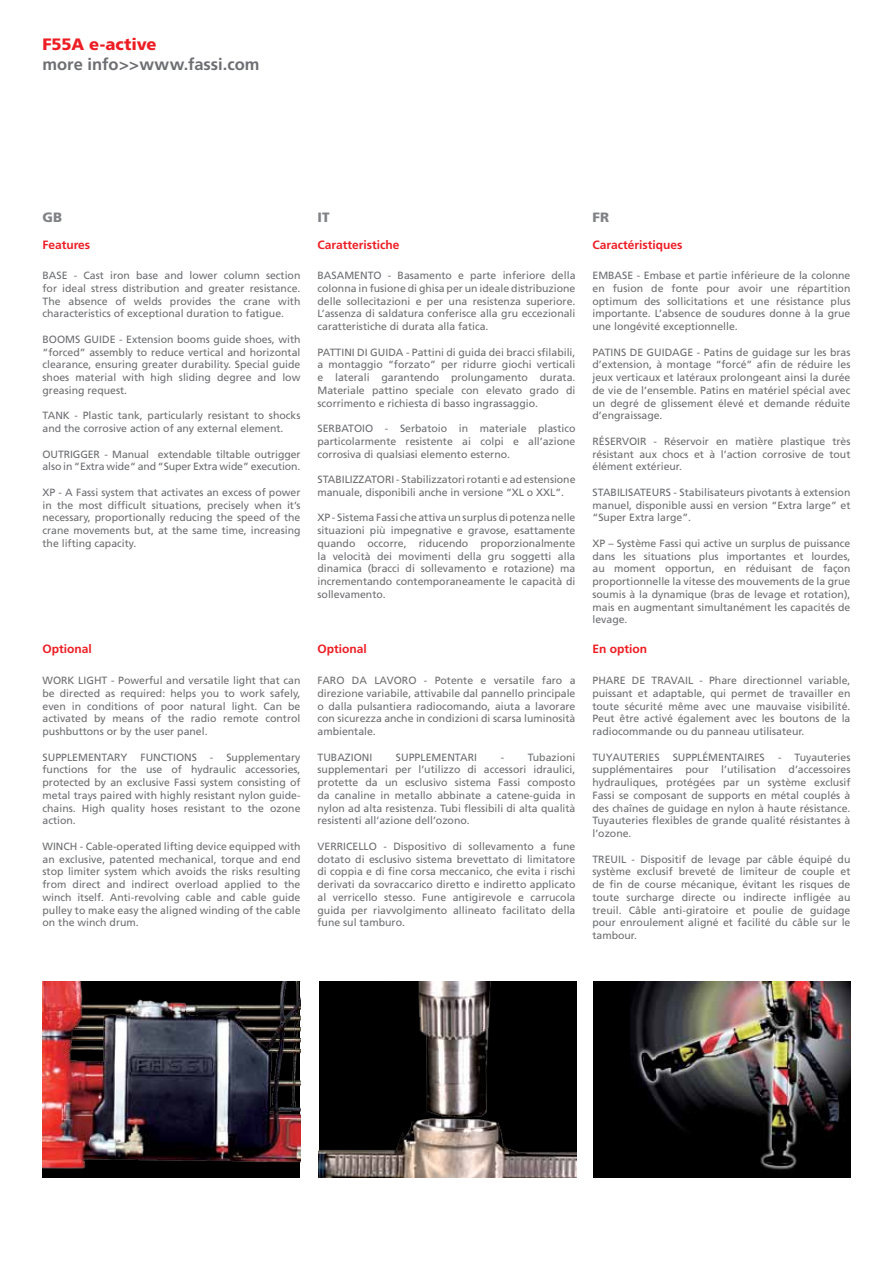
<style>
.page{position:relative;width:893px;height:1263px;background:#fff}
.page>*{position:absolute;margin:0;border:0;box-sizing:border-box;transform-origin:0 0}
.t1{font:700 16.5px "Frutiger";color:#6d6e71}
.t2{font:900 16.5px "Frutiger";letter-spacing:-.01em;color:#ed1d24}
.t3{font:900 13.5px "Frutiger";color:#808285}
.t4{font:700 12px "Frutiger";color:#ed1d24}
.t5{font:10.5px/12.8px "Frutiger";color:#6d6e71;text-align:justify}
</style>
<div class="page">
<img style="left:319px;top:981px;width:257px;height:197px">
<img style="left:43px;top:981px;width:257px;height:197px">
<div style="left:593px;top:981px;width:257px;height:197px;background:#000"></div>
<img style="left:630px;top:981px;width:220px;height:189px">
<h1 class="t2" style="left:43px;top:35px;width:116px">F55A e-active</h1>
<h1 class="t1" style="left:43px;top:55px;width:218px">more info&gt;&gt;www.fassi.com</h1>
<p class="t3" style="left:43px;top:209px;width:21px">GB</p>
<p class="t4" style="left:43px;top:238px;width:49px">Features</p>
<p class="t5" style="left:43px;top:269px;width:7px">BASE</p>
<p class="t5" style="left:43px;top:269px;width:259px;text-indent:31px">- Cast iron base and lower column section for ideal stress distribution and greater resistance.<br>The absence of welds provides the crane with characteristics of exceptional duration to fatigue.</p>
<p class="t5" style="left:43px;top:333px;width:9px">BOOMS</p>
<p class="t5" style="left:84px;top:333px;width:8px">GUIDE</p>
<p class="t5" style="left:43px;top:333px;width:259px;text-indent:77px">- Extension booms guide shoes, with “forced” assembly to reduce vertical and horizontal clearance, ensuring greater durability. Special guide shoes material with high sliding degree and low greasing request.</p>
<p class="t5" style="left:43px;top:409px;width:8px">TANK</p>
<p class="t5" style="left:43px;top:409px;width:259px;text-indent:32px">- Plastic tank, particularly resistant to shocks and the corrosive action of any external element.</p>
<p class="t5" style="left:43px;top:448px;width:8px">OUT</p>
<p class="t5" style="left:64px;top:448px;width:13px">RIGGE</p>
<p class="t5" style="left:43px;top:448px;width:259px;text-align:right">R - Manual extendable tiltable outrigger<br>also in “Extra wide“ and “Super Extra wide” execution.</p>
<p class="t5" style="left:43px;top:486px;width:259px">XP - A Fassi system that activates an excess of power in the most difficult situations, precisely when it’s necessary, proportionally reducing the speed of the crane movements but, at the same time, increasing the lifting capacity.</p>
<p class="t3" style="left:317px;top:209px;width:14px">IT</p>
<p class="t4" style="left:317px;top:238px;width:84px">Caratteristiche</p>
<p class="t5" style="left:317px;top:269px;width:8px">BASAMENTO</p>
<p class="t5" style="left:317px;top:269px;width:259px;text-indent:70px">- Basamento e parte inferiore della colonna in fusione di ghisa per un ideale distribuzione delle sollecitazioni e per una resistenza superiore.<br>L’assenza di saldatura conferisce alla gru eccezionali caratteristiche di durata alla fatica.</p>
<p class="t5" style="left:317px;top:346px;width:12px">PATTINI</p>
<p class="t5" style="left:357px;top:346px;width:21px">DI GUIDA</p>
<p class="t5" style="left:317px;top:346px;width:259px;text-indent:88px">- Pattini di guida dei bracci sfilabili, a montaggio “forzato” per ridurre giochi verticali e laterali garantendo prolungamento durata.<br>Materiale pattino speciale con elevato grado di scorrimento e richiesta di basso ingrassaggio.</p>
<p class="t5" style="left:317px;top:422px;width:25px">SERBATOIO</p>
<p class="t5" style="left:317px;top:422px;width:259px;text-indent:67px">- Serbatoio in materiale plastico particolarmente resistente ai colpi e all’azione corrosiva di qualsiasi elemento esterno.</p>
<p class="t5" style="left:317px;top:473px;width:6px">STABILI</p>
<p class="t5" style="left:353px;top:473px;width:20px">ZZATO</p>
<p class="t5" style="left:317px;top:473px;width:259px;text-indent:68px">RI - Stabilizzatori rotanti e ad estensione manuale, disponibili anche in versione “XL o XXL”.</p>
<p class="t5" style="left:317px;top:511px;width:259px">XP - Sistema Fassi che attiva un surplus di potenza nelle situazioni più impegnative e gravose, esattamente quando occorre, riducendo proporzionalmente la velocità dei movimenti della gru soggetti alla dinamica (bracci di sollevamento e rotazione) ma incrementando contemporaneamente le capacità di sollevamento.</p>
<p class="t4" style="left:43px;top:642px;width:51px">Optional</p>
<p class="t5" style="left:43px;top:674px;width:43px">WORK LIGHT</p>
<p class="t5" style="left:43px;top:674px;width:259px;text-indent:69px">- Powerful and versatile light that can be directed as required: helps you to work safely, even in conditions of poor natural light. Can be activated by means of the radio remote control pushbuttons or by the user panel.</p>
<p class="t5" style="left:43px;top:751px;width:33px">SU PPLEMENTA</p>
<p class="t5" style="left:114px;top:751px;width:39px">RY FUNCTIONS</p>
<p class="t5" style="left:43px;top:751px;width:259px;text-indent:167px">- Supplementary functions for the use of hydraulic accessories, protected by an exclusive Fassi system consisting of metal trays paired with highly resistant nylon guide&shy;chains. H igh quality hoses resistant to the ozone action.</p>
<p class="t5" style="left:43px;top:840px;width:18px">WINCH</p>
<p class="t5" style="left:43px;top:840px;width:259px;text-indent:37px">- Cable-operated lifting device equipped with an exclusive, patented mechanical, torque and end stop limiter system which avoids the risks resulting from direct and indirect overload applied to the winch itself. Anti-revolving cable and cable guide pulley to make easy the aligned winding of the cable on the winch drum.</p>
<p class="t4" style="left:317px;top:642px;width:51px">Optional</p>
<p class="t5" style="left:317px;top:674px;width:43px">FARO DA</p>
<p class="t5" style="left:317px;top:674px;width:259px;text-indent:57px">LAVORO - Potente e versatile faro a direzione variabile, attivabile dal pannello principale o dalla pulsantiera radiocomando, aiuta a lavorare con sicurezza anche in condizioni di scarsa luminosità ambientale.</p>
<p class="t5" style="left:317px;top:751px;width:8px">TUBA</p>
<p class="t5" style="left:345px;top:751px;width:12px">ZIONI</p>
<p class="t5" style="left:396px;top:751px;width:33px">SU PPLEMENTA</p>
<p class="t5" style="left:468px;top:751px;width:9px">RI</p>
<p class="t5" style="left:317px;top:751px;width:259px;text-indent:183px">- Tubazioni supplementari per l’utilizzo di accessori idraulici, protette da un esclusivo sistema Fassi composto da canaline in metallo abbinate a catene-guida in nylon ad alta resistenza. Tubi flessibili di alta qualità resistenti all’azione dell’ozono.</p>
<p class="t5" style="left:317px;top:840px;width:33px">VE RRICELLO</p>
<p class="t5" style="left:317px;top:840px;width:259px;text-indent:66px">- Dispositivo di sollevamento a fune dotato di esclusivo sistema brevettato di limitatore di coppia e di fine corsa meccanico, che evita i rischi derivati da sovraccarico diretto e indiretto applicato al verricello stesso. Fune antigirevole e carrucola guida per riavvolgimento allineato facilitato della fune sul tamburo.</p>
<p class="t3" style="left:592px;top:209px;width:18px">FR</p>
<p class="t4" style="left:592px;top:238px;width:92px">Caractéristiques</p>
<p class="t5" style="left:592px;top:269px;width:8px">EMBASE</p>
<p class="t5" style="left:592px;top:269px;width:259px;text-indent:44px">- Embase et partie inférieure de la colonne en fusion de fonte pour avoir une répartition optimum des sollicitations et une résistance plus importante. L’absence de soudures donne à la grue une longévité exceptionnelle.</p>
<p class="t5" style="left:592px;top:346px;width:13px">PATINS</p>
<p class="t5" style="left:630px;top:346px;width:25px">DE GUIDAGE</p>
<p class="t5" style="left:592px;top:346px;width:259px;text-indent:104px">- Patins de guidage sur les bras d’extension, à montage “forcé” afin de réduire les jeux verticaux et latéraux prolongeant ainsi la durée de vie de l’ensemble. Patins en matériel spécial avec un degré de glissement élevé et demande réduite d’engraissage.</p>
<p class="t5" style="left:592px;top:435px;width:259px">RÉSE RVOI R - Réservoir en matière plastique très résistant aux chocs et à l’action corrosive de tout élément extérieur.</p>
<p class="t5" style="left:592px;top:486px;width:7px">STABILISATEU</p>
<p class="t5" style="left:592px;top:486px;width:259px;text-indent:67px">RS - Stabilisateurs pivotants à extension manuel, disponible aussi en version “Extra large” et “Super Extra large”.</p>
<p class="t5" style="left:592px;top:537px;width:259px">XP – Système Fassi qui active un surplus de puissance dans les situations plus importantes et lourdes, au moment opportun, en réduisant de façon proportionnelle la vitesse des mouvements de la grue soumis à la dynamique (bras de levage et rotation), mais en augmentant simultanément les capacités de levage.</p>
<p class="t4" style="left:592px;top:642px;width:56px">En option</p>
<p class="t5" style="left:592px;top:674px;width:47px">PHARE DE</p>
<p class="t5" style="left:651px;top:674px;width:33px">TRAVAIL</p>
<p class="t5" style="left:592px;top:674px;width:259px;text-indent:107px">- Phare directionnel variable, puissant et adaptable, qui permet de travailler en toute sécurité même avec une mauvaise visibilité.<br>Peut être activé également avec les boutons de la radiocommande ou du panneau utilisateur.</p>
<p class="t5" style="left:592px;top:751px;width:28px">TU YAUTE</p>
<p class="t5" style="left:639px;top:751px;width:12px">RIES</p>
<p class="t5" style="left:673px;top:751px;width:43px">SU PPLÉMENTAI</p>
<p class="t5" style="left:747px;top:751px;width:13px">RES</p>
<p class="t5" style="left:592px;top:751px;width:259px;text-indent:186px">- Tuyauteries supplémentaires pour l’utilisation d’accessoires hydrauliques, protégées par un système exclusif Fassi se composant de supports en métal couplés à des chaînes de guidage en nylon à haute résistance.<br>Tuyauteries flexibles de grande qualité résistantes à l’ozone.</p>
<p class="t5" style="left:592px;top:853px;width:19px">TREUIL</p>
<p class="t5" style="left:592px;top:853px;width:259px;text-indent:39px">- Dispositif de levage par câble équipé du système exclusif breveté de limiteur de couple et de fin de course mécanique, évitant les risques de toute surcharge directe ou indirecte infligée au treuil. Câble anti-giratoire et poulie de guidage pour enroulement aligné et facilité du câble sur le tambour.</p>
</div>
